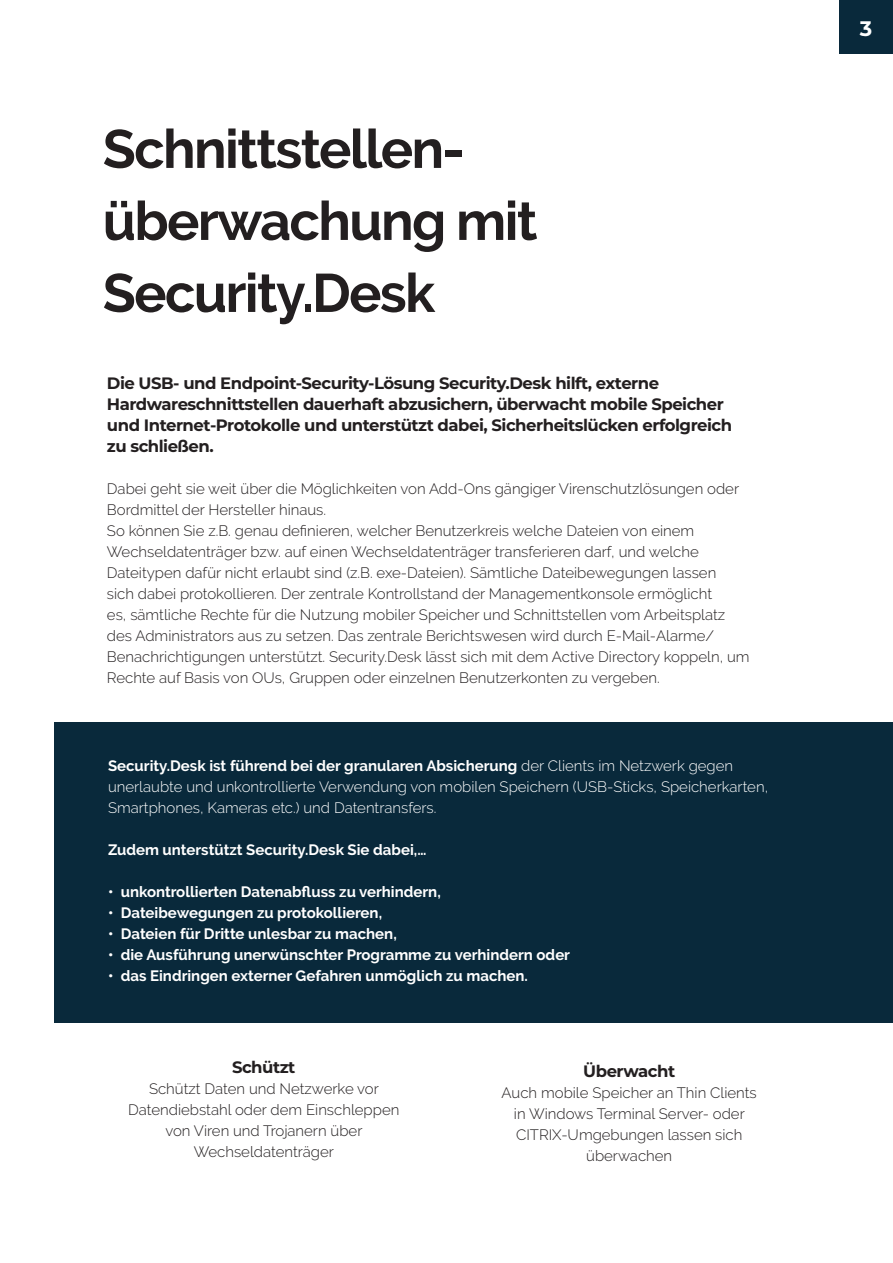
<style>
.page{position:relative;width:893px;height:1263px;background:#fff}
.page>*{position:absolute;margin:0;border:0;box-sizing:border-box;transform-origin:0 0}
.Überschrift_1{font:700 54px/72px "Raleway";letter-spacing:-.03em;color:#231f20}
.t1{font:700 21px "Montserrat";color:#fff}
.Überschrift_3{font:700 16.5px/21px "Montserrat";letter-spacing:-.03em;color:#231f20}
.Fließtext_schwarz{font:300 15px/21px "Raleway";color:#231f20}
.Fließtext_weiß{font:700 15px "Raleway";color:#fff}
.Fließtext_weiß-2{font:300 15px/21px "Raleway";color:#fff}
.s1{font-weight:700}
</style>
<div class="page">
<hr style="left:0;top:0;width:1px;height:1263px;background:#09293b">
<div style="left:54px;top:722px;width:839px;height:301px;background:#09293b"></div>
<div style="left:839px;top:0;width:54px;height:54px;background:#09293b"></div>
<p class="Überschrift_1" style="left:103px;top:113px;width:364px">Schnittstellen-</p>
<p class="Überschrift_1" style="left:103px;top:185px;width:436px">überwachung mit<br>Security.Desk</p>
<p class="Überschrift_3" style="left:107px;top:372px;width:627px">Die USB- und Endpoint-Security-Lösung Security.Desk hilft, externe Hardwareschnittstellen dauerhaft abzusichern, überwacht mobile Speicher und Internet-Protokolle und unterstützt dabei, Sicherheitslücken erfolgreich zu schließen.</p>
<p class="Fließtext_schwarz" style="left:107px;top:478px;width:634px">Dabei geht sie weit über die Möglichkeiten von Add-Ons gängiger Virenschutzlösungen oder<br>Bordmittel der Hersteller hinaus.</p>
<p class="Fließtext_schwarz" style="left:107px;top:520px;width:644px">So können Sie z.B. genau definieren, welcher Benutzerkreis welche Dateien von einem Wechseldatenträger bzw. auf einen Wechseldatenträger transferieren darf, und welche Dateitypen dafür nicht erlaubt sind (z.B. exe-Dateien). Sämtliche Dateibewegungen lassen<br>sich dabei protokollieren. Der zentrale Kontrollstand der Managementkonsole ermöglicht<br>es, sämtliche Rechte für die Nutzung mobiler Speicher und Schnittstellen vom Arbeitsplatz des Administrators aus zu setzen. Das zentrale Berichtswesen wird durch E-Mail-Alarme/ Benachrichtigungen unterstützt. Security.Desk lässt sich mit dem Active Directory koppeln, um Rechte auf Basis von OUs, Gruppen oder einzelnen Benutzerkonten zu vergeben.</p>
<p class="Fließtext_weiß-2" style="left:108px;top:755px;width:662px"><span class="s1">Security.Desk ist führend bei der granularen Absicherung</span> der Clients im Netzwerk gegen unerlaubte und unkontrollierte Verwendung von mobilen Speichern (USB-Sticks, Speicherkarten,<br>Smartphones, Kameras etc.) und Datentransfers.</p>
<p class="Fließtext_weiß" style="left:108px;top:841px;width:320px">Zudem unterstützt Security.Desk Sie dabei,…</p>
<p class="Fließtext_weiß" style="left:108px;top:883px;width:334px">• unkontrollierten Datenabfluss zu verhindern,</p>
<p class="Fließtext_weiß" style="left:108px;top:904px;width:276px">• Dateibewegungen zu protokollieren,</p>
<p class="Fließtext_weiß" style="left:108px;top:925px;width:290px">• Dateien für Dritte unlesbar zu machen,</p>
<p class="Fließtext_weiß" style="left:108px;top:946px;width:464px">• die Ausführung unerwünschter Programme zu verhindern oder</p>
<p class="Fließtext_weiß" style="left:108px;top:967px;width:421px">• das Eindringen externer Gefahren unmöglich zu machen.</p>
<p class="Überschrift_3" style="left:232px;top:1055px;width:65px">Schützt</p>
<p class="Fließtext_schwarz" style="left:149px;top:1078px;width:231px">Schützt Daten und Netzwerke vor</p>
<p class="Fließtext_schwarz" style="left:128px;top:1099px;width:273px">Datendiebstahl oder dem Einschleppen</p>
<p class="Fließtext_schwarz" style="left:165px;top:1120px;width:199px;text-align:center">von Viren und Trojanern über<br>Wechseldatenträger</p>
<p class="Überschrift_3" style="left:583px;top:1060px;width:93px">Überwacht</p>
<p class="Fließtext_schwarz" style="left:502px;top:1082px;width:257px;text-align:center">Auch mobile Speicher an Thin Clients in Windows Terminal Server- oder<br>CITRIX-Umgebungen lassen sich überwachen</p>
<h2 class="t1" style="left:860px;top:14px;width:14px">3</h2>
</div>
